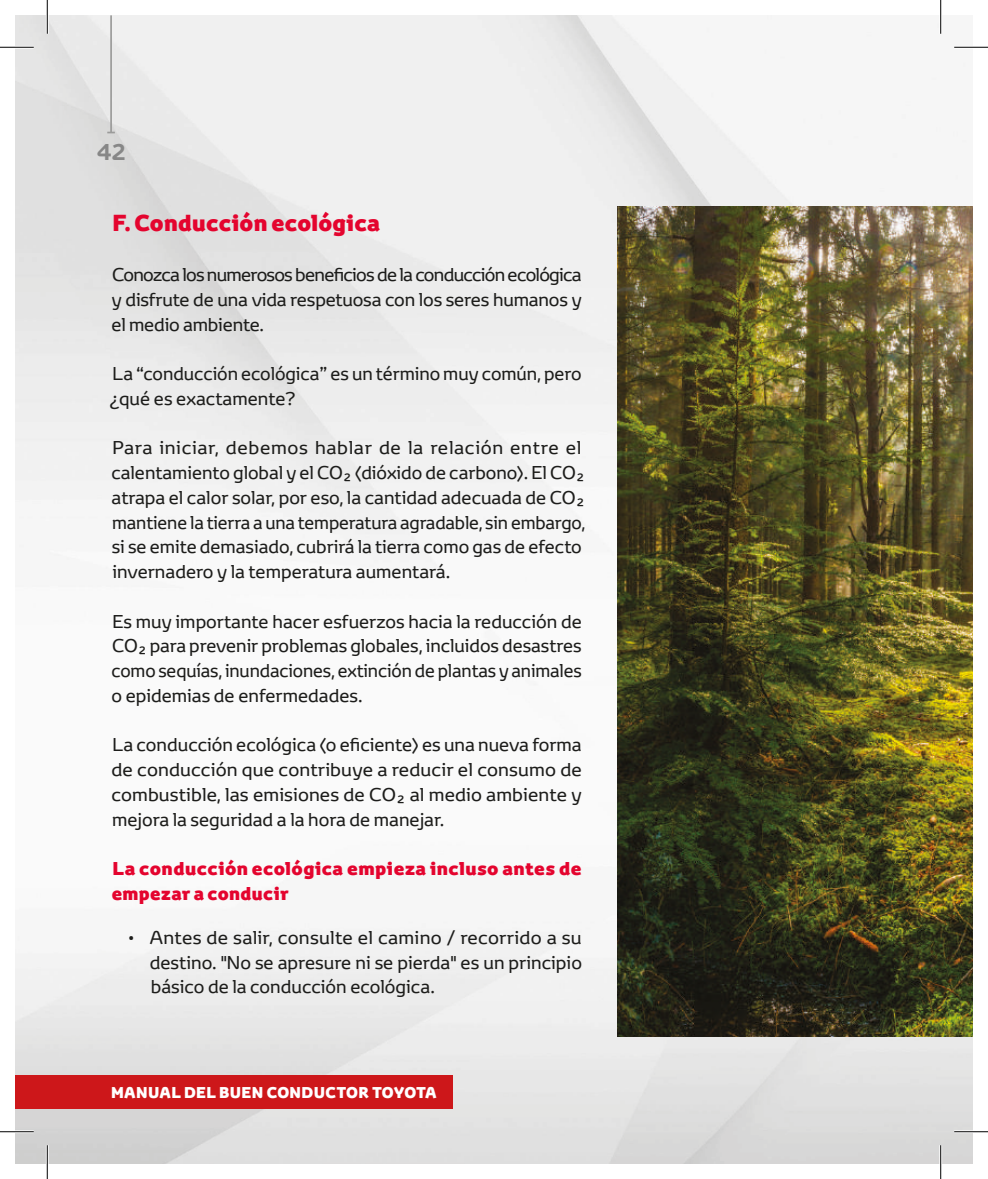
<style>
.page{position:relative;width:988px;height:1179px;background:#fff}
.page>*{position:absolute;margin:0;border:0;box-sizing:border-box;transform-origin:0 0}
.t1{font:800 22.5px "Toyota Display";letter-spacing:.01em;color:#e4042e}
.t2{font:700 22.5px "Toyota Display";color:#878787}
.t3{font:18px/24.8px "Toyota Display";color:#1d1d1b;text-align:justify}
.t4{font:800 18px/24.8px "Toyota Display";letter-spacing:.025em;color:#e4042e}
.t5{font:800 15.3px "Toyota Display";letter-spacing:.025em;color:#fff}
</style>
<div class="page">
<img style="left:15px;top:15px;width:957px;height:1148px">
<div style="left:15px;top:1075px;width:437px;height:33px;background:#cd171a"></div>
<hr style="left:110px;top:15px;width:2px;height:118px;background:#9b9b9a">
<img style="left:617px;top:207px;width:355px;height:829px">
<hr style="left:0;top:46px;width:34px;height:3px;background:#fff">
<hr style="left:954px;top:46px;width:33px;height:3px;background:#fff">
<hr style="left:0;top:1130px;width:34px;height:3px;background:#fff">
<hr style="left:954px;top:1130px;width:33px;height:3px;background:#fff">
<hr style="left:46px;top:0;width:3px;height:34px;background:#fff">
<hr style="left:46px;top:1145px;width:3px;height:34px;background:#fff">
<hr style="left:939px;top:0;width:3px;height:34px;background:#fff">
<hr style="left:939px;top:1145px;width:3px;height:34px;background:#fff">
<hr style="left:0;top:47px;width:34px;height:1px;background:#000">
<hr style="left:954px;top:47px;width:33px;height:1px;background:#000">
<hr style="left:0;top:1131px;width:34px;height:1px;background:#000">
<hr style="left:954px;top:1131px;width:33px;height:1px;background:#000">
<hr style="left:47px;top:0;width:1px;height:34px;background:#000">
<hr style="left:47px;top:1145px;width:1px;height:34px;background:#000">
<hr style="left:940px;top:0;width:1px;height:34px;background:#000">
<hr style="left:940px;top:1145px;width:1px;height:34px;background:#000">
<p class="t2" style="left:97px;top:136px;width:30px">42</p>
<p class="t1" style="left:112px;top:207px;width:269px">F. Conducción ecológica</p>
<p class="t3" style="left:111px;top:262px;width:471px">Conozca los numerosos beneficios de la conducción ecológica y disfrute de una vida respetuosa con los seres humanos y el medio ambiente.</p>
<p class="t3" style="left:109px;top:361px;width:474px">La “conducción ecológica” es un término muy común, pero ¿qué es exactamente?</p>
<p class="t3" style="left:111px;top:435px;width:475px;text-align:left">Para iniciar, debemos hablar de la relación entre el calentamiento global y el CO2 (dióxido de carbono). El CO2 atrapa el calor solar, por eso, la cantidad adecuada de CO2 mantiene la tierra a una temperatura agradable, sin embargo, si se emite demasiado, cubrirá la tierra como gas de efecto invernadero y la temperatura aumentará.</p>
<p class="t3" style="left:111px;top:608px;width:472px">Es muy importante hacer esfuerzos hacia la reducción de CO2 para prevenir problemas globales, incluidos desastres como sequías, inundaciones, extinción de plantas y animales o epidemias de enfermedades.</p>
<p class="t3" style="left:111px;top:732px;width:472px">La conducción ecológica (o eficiente) es una nueva forma de conducción que contribuye a reducir el consumo de combustible, las emisiones de CO2 al medio ambiente y mejora la seguridad a la hora de manejar.</p>
<p class="t4" style="left:112px;top:856px;width:471px">La conducción ecológica empieza incluso antes de empezar a conducir</p>
<p class="t3" style="left:150px;top:924px;width:434px;text-indent:-23px">• Antes de salir, consulte el camino / recorrido a su destino. "No se apresure ni se pierda" es un principio básico de la conducción ecológica.</p>
<p class="t5" style="left:111px;top:1082px;width:327px">MANUAL DEL BUEN CONDUCTOR TOYOTA</p>
</div>
